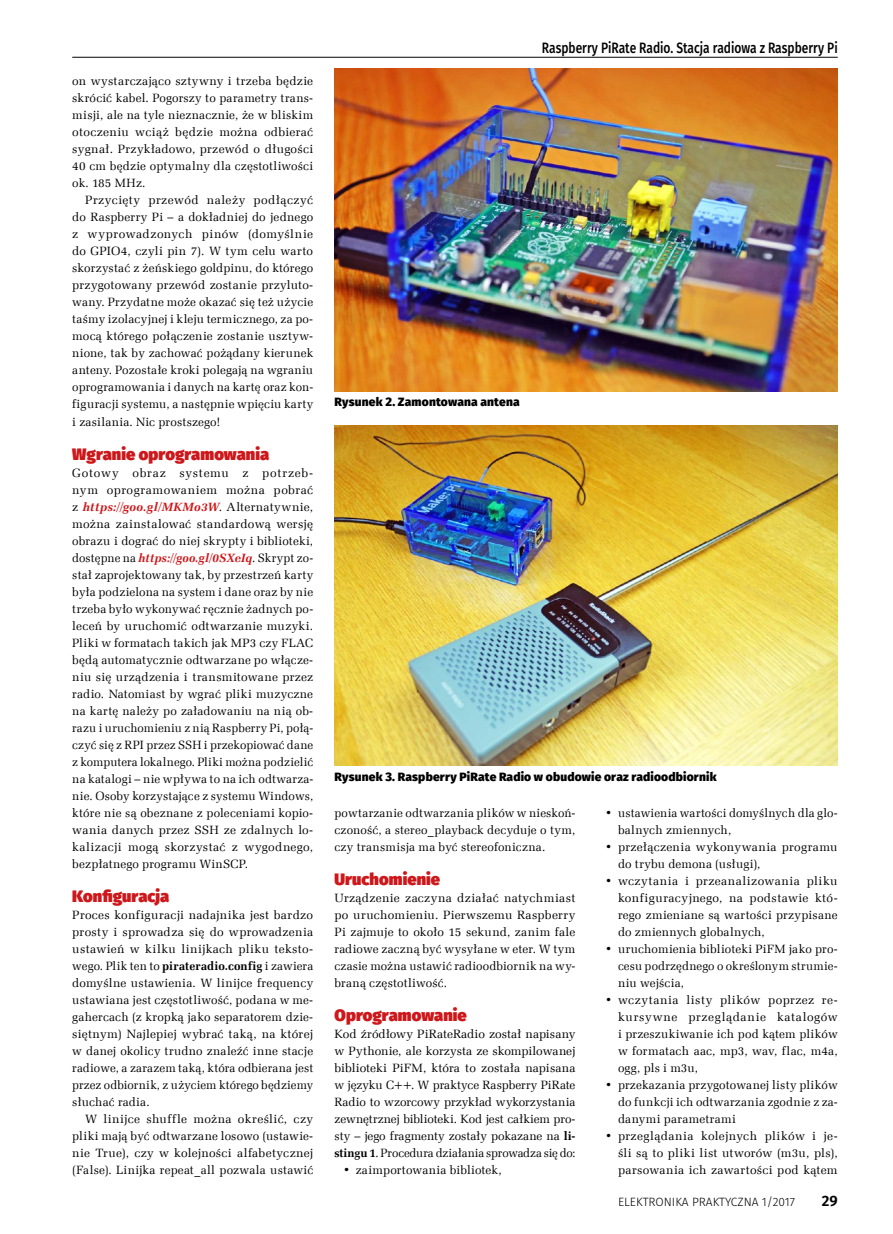
<style>
.page{position:relative;width:893px;height:1234px;background:#fff}
.page>*{position:absolute;margin:0;border:0;box-sizing:border-box;transform-origin:0 0}
.t1{font:900 16.5px "Fira Sans";letter-spacing:.005em;color:#cd171a}
.t2{font:500 15px "Fira Sans";color:#000;scale:.8 1}
.t3{font:600 15px "Fira Sans";color:#000}
.t4{font:12px/17px "Zapf Ellipt EU";letter-spacing:.015em;color:#000;text-align:justify}
.t5{font:800 12px "Fira Sans";letter-spacing:.015em;color:#000}
.t6{font:300 12px "Fira Sans";color:#000}
.s1{font-weight:700;font-style:italic;color:#cd171a}
.s2{font-weight:700}
</style>
<div class="page">
<hr style="left:72px;top:57px;width:766px;height:1px;background:#000">
<img style="left:334px;top:68px;width:504px;height:323px">
<img style="left:334px;top:425px;width:504px;height:340px">
<p class="t4" style="left:72px;top:73px;width:242px">on wystarczająco sztywny i trzeba będzie skrócić kabel. Pogorszy to parametry trans&shy;misji, ale na tyle nieznacznie, że w bliskim otoczeniu wciąż będzie można odbierać sygnał. Przykładowo, przewód o długości 40 cm będzie optymalny dla częstotliwości ok. 185 MHz.</p>
<p class="t4" style="left:72px;top:192px;width:242px;text-indent:13px">Przycięty przewód należy podłączyć do Raspberry Pi – a dokładniej do jednego z wyprowadzonych pinów (domyślnie do GPIO4, czyli pin 7). W tym celu warto skorzystać z żeńskiego goldpinu, do którego przygotowany przewód zostanie przyluto&shy;wany. Przydatne może okazać się też użycie taśmy izolacyjnej i kleju termicznego, za po&shy;mocą którego połączenie zostanie usztyw&shy;nione, tak by zachować pożądany kierunek anteny. Pozostałe kroki polegają na wgraniu oprogramowania i danych na kartę oraz kon&shy;figuracji systemu, a następnie wpięciu karty i zasilania. Nic prostszego!</p>
<h1 class="t1" style="left:72px;top:438px;width:198px">Wgranie oprogramowania</h1>
<p class="t4" style="left:72px;top:464px;width:242px">Gotowy obraz systemu z potrzeb&shy;nym oprogramowaniem można pobrać z <span class="s1">https://goo.gl/MKMo3W</span>. Alternatywnie, można zainstalować standardową wersję obrazu i dograć do niej skrypty i biblioteki, dostępne na <span class="s1">https://goo.gl/0SXeIq</span>. Skrypt zo&shy;stał zaprojektowany tak, by przestrzeń karty była podzielona na system i dane oraz by nie trzeba było wykonywać ręcznie żadnych po&shy;leceń by uruchomić odtwarzanie muzyki.<br>Pliki w formatach takich jak MP3 czy FLAC będą automatycznie odtwarzane po włącze&shy;niu się urządzenia i transmitowane przez radio. Natomiast by wgrać pliki muzyczne na kartę należy po załadowaniu na nią ob&shy;razu i uruchomieniu z nią Raspberry Pi, połą&shy;czyć się z RPI przez SSH i przekopiować dane z komputera lokalnego. Pliki można podzielić na katalogi – nie wpływa to na ich odtwarza&shy;nie. Osoby korzystające z systemu Windows, które nie są obeznane z poleceniami kopio&shy;wania danych przez SSH ze zdalnych lo&shy;kalizacji mogą skorzystać z wygodnego, bezpłatnego programu WinSCP.</p>
<h1 class="t1" style="left:72px;top:880px;width:98px">Konfiguracja</h1>
<p class="t4" style="left:72px;top:906px;width:242px">Proces konfiguracji nadajnika jest bardzo prosty i sprowadza się do wprowadzenia ustawień w kilku linijkach pliku teksto&shy;wego. Plik ten to <span class="s2">pirateradio.config</span> i zawiera domyślne ustawienia. W linijce frequency ustawiana jest częstotliwość, podana w me&shy;gahercach (z kropką jako separatorem dzie&shy;siętnym) Najlepiej wybrać taką, na której w danej okolicy trudno znaleźć inne stacje radiowe, a zarazem taką, która odbierana jest przez odbiornik, z użyciem którego będziemy słuchać radia.</p>
<p class="t4" style="left:72px;top:1110px;width:242px;text-indent:13px">W linijce shuffle można określić, czy pliki mają być odtwarzane losowo (ustawie&shy;nie True), czy w kolejności alfabetycznej (False). Linijka repeat_all pozwala ustawić</p>
<p class="t2" style="left:542px;top:36px;width:371px">Raspberry PiRate Radio. Stacja radiowa z Raspberry Pi</p>
<p class="t5" style="left:334px;top:390px;width:187px">Rysunek 2. Zamontowana antena</p>
<p class="t5" style="left:334px;top:766px;width:384px">Rysunek 3. Raspberry PiRate Radio w obudowie oraz radioodbiornik</p>
<p class="t4" style="left:334px;top:804px;width:242px">powtarzanie odtwarzania plików w nieskoń&shy;czoność, a stereo_playback decyduje o tym, czy transmisja ma być stereofoniczna.</p>
<h1 class="t1" style="left:334px;top:863px;width:107px">Uruchomienie</h1>
<p class="t4" style="left:334px;top:889px;width:242px">Urządzenie zaczyna działać natychmiast po uruchomieniu. Pierwszemu Raspberry Pi zajmuje to około 15 sekund, zanim fale radiowe zaczną być wysyłane w eter. W tym czasie można ustawić radioodbiornik na wy&shy;braną częstotliwość.</p>
<h1 class="t1" style="left:334px;top:999px;width:134px">Oprogramowanie</h1>
<p class="t4" style="left:334px;top:1025px;width:242px">Kod źródłowy PiRateRadio został napisany w Pythonie, ale korzysta ze skompilowanej biblioteki PiFM, która to została napisana w języku C++. W praktyce Raspberry PiRate Radio to wzorcowy przykład wykorzystania zewnętrznej biblioteki. Kod jest całkiem pro&shy;sty – jego fragmenty zostały pokazane na <span class="s2">li&shy;stingu 1</span>. Procedura działania sprowadza się do:</p>
<p class="t4" style="left:343px;top:1161px;width:160px">• zaimportowania bibliotek,</p>
<p class="t4" style="left:618px;top:804px;width:221px;text-indent:-13px">• ustawienia wartości domyślnych dla glo&shy;balnych zmiennych,</p>
<p class="t4" style="left:618px;top:838px;width:221px;text-indent:-13px">• przełączenia wykonywania programu do trybu demona (usługi),</p>
<p class="t4" style="left:618px;top:872px;width:221px;text-indent:-13px">• wczytania i przeanalizowania pliku konfiguracyjnego, na podstawie któ&shy;rego zmieniane są wartości przypisane do zmiennych globalnych,</p>
<p class="t4" style="left:618px;top:940px;width:221px;text-indent:-13px">• uruchomienia biblioteki PiFM jako pro&shy;cesu podrzędnego o określonym strumie&shy;niu wejścia,</p>
<p class="t4" style="left:618px;top:991px;width:221px;text-indent:-13px">• wczytania listy plików poprzez re&shy;kursywne przeglądanie katalogów i przeszukiwanie ich pod kątem plików w formatach aac, mp3, wav, flac, m4a, ogg, pls i m3u,</p>
<p class="t4" style="left:618px;top:1076px;width:221px;text-indent:-13px">• przekazania przygotowanej listy plików do funkcji ich odtwarzania zgodnie z za&shy;danymi parametrami</p>
<p class="t4" style="left:618px;top:1127px;width:221px;text-indent:-13px">• przeglądania kolejnych plików i je&shy;śli są to pliki list utworów (m3u, pls), parsowania ich zawartości pod kątem</p>
<p class="t6" style="left:618px;top:1193px;width:179px">ELEKTRONIKA PRAKTYCZNA 1/2017</p>
<p class="t3" style="left:822px;top:1188px;width:17px">29</p>
</div>
